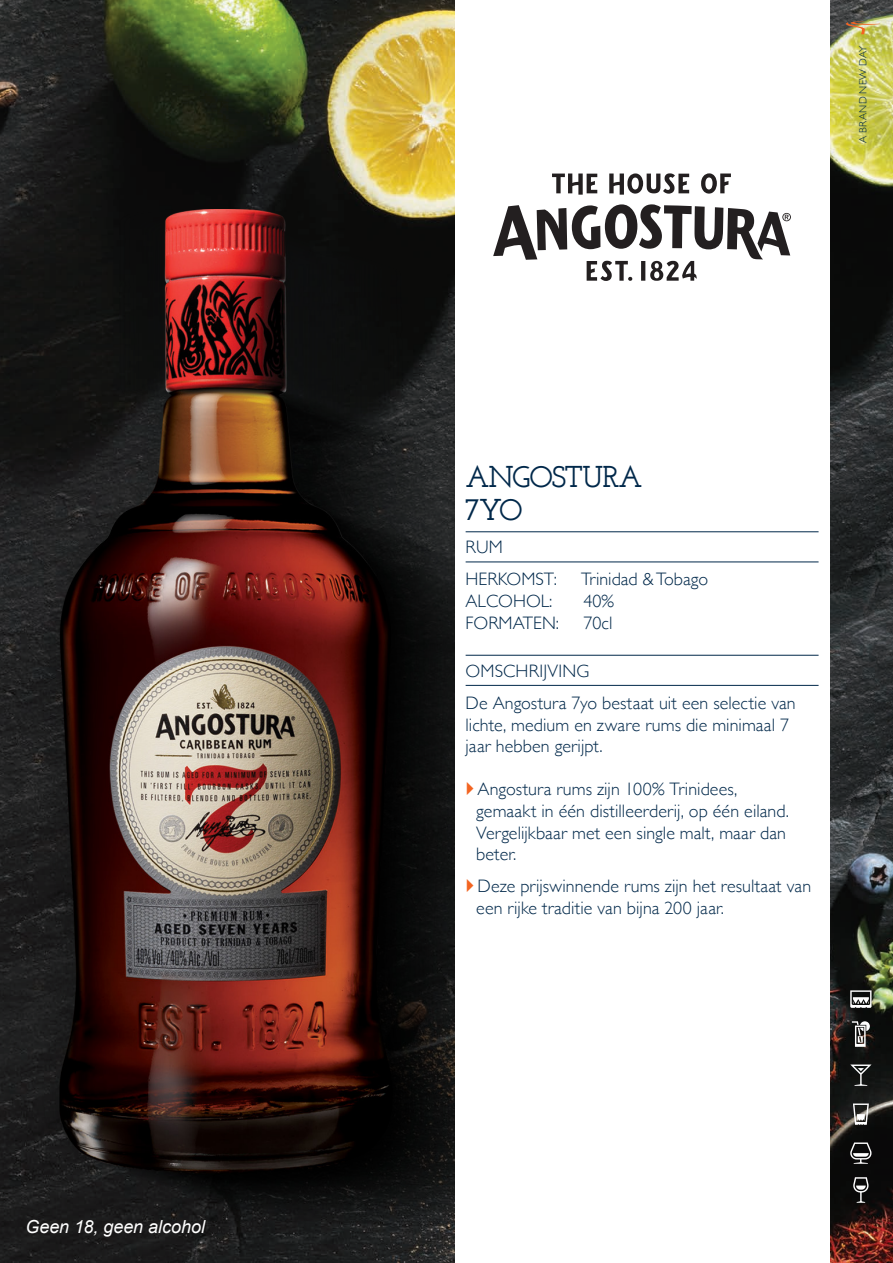
<style>
.page{position:relative;width:893px;height:1263px;background:#fff}
.page>*{position:absolute;margin:0;border:0;box-sizing:border-box;transform-origin:0 0}
.TITEL__merknaam{font:600 30px "Josefin Slab";letter-spacing:-.04em;color:#00284a}
.Titel_lijn-boven_ond{font:300 18px/21.6px "Gill Sans";letter-spacing:.005em;color:#00284a}
.t1{font:italic 18px "Arial";letter-spacing:-.005em;color:#fff}
.t2{font:300 10.5px "Gill Sans";letter-spacing:.035em;color:#00284a}
.s1{font-size:31.5px}
</style>
<div class="page">
<img style="left:0;top:0;width:893px;height:1263px">
<img style="left:40px;top:209px;width:415px;height:1016px">
<div style="left:455px;top:0;width:374px;height:1263px;background:#fff"></div>
<svg style="left:552px;top:173px;width:45px;height:22px"></svg>
<svg style="left:609px;top:173px;width:80px;height:22px"></svg>
<svg style="left:701px;top:173px;width:30px;height:21px"></svg>
<svg style="left:493px;top:204px;width:298px;height:77px"></svg>
<svg style="left:845px;top:21px;width:35px;height:13px"></svg>
<svg style="left:850px;top:990px;width:21px;height:18px"></svg>
<svg style="left:852px;top:1021px;width:18px;height:26px"></svg>
<svg style="left:850px;top:1064px;width:21px;height:22px"></svg>
<svg style="left:853px;top:1103px;width:16px;height:22px"></svg>
<svg style="left:850px;top:1142px;width:21px;height:22px"></svg>
<svg style="left:853px;top:1177px;width:15px;height:26px"></svg>
<hr style="left:466px;top:531px;width:353px;height:1px;background:#00284a">
<hr style="left:466px;top:562px;width:353px;height:1px;background:#00284a">
<hr style="left:466px;top:655px;width:353px;height:1px;background:#00284a">
<hr style="left:466px;top:685px;width:353px;height:1px;background:#00284a">
<p class="t1" style="left:26px;top:1215px;width:181px">Geen 18, geen alcohol</p>
<p class="t2" style="left:855px;top:143px;width:99px;rotate:-90deg">A BRAND NEW DAY</p>
<p class="TITEL__merknaam" style="left:466px;top:459px;width:178px">ANGOSTURA</p>
<p class="TITEL__merknaam" style="left:466px;top:492px;width:59px"><span class="s1">7</span>YO</p>
<p class="Titel_lijn-boven_ond" style="left:466px;top:536px;width:39px">RUM</p>
<p class="Titel_lijn-boven_ond" style="left:466px;top:568px;width:93px">HERKOMST:</p>
<p class="Titel_lijn-boven_ond" style="left:581px;top:568px;width:128px">Trinidad &amp; Tobago</p>
<p class="Titel_lijn-boven_ond" style="left:466px;top:589px;width:88px">ALCOHOL:</p>
<p class="Titel_lijn-boven_ond" style="left:584px;top:589px;width:32px">40%</p>
<p class="Titel_lijn-boven_ond" style="left:466px;top:611px;width:95px">FORMATEN:</p>
<p class="Titel_lijn-boven_ond" style="left:584px;top:611px;width:30px">70cl</p>
<p class="Titel_lijn-boven_ond" style="left:466px;top:659px;width:125px">OMSCHRIJVING</p>
<p class="Titel_lijn-boven_ond" style="left:466px;top:691px;width:332px">De Angostura 7yo bestaat uit een selectie van lichte, medium en zware rums die minimaal 7 jaar hebben gerijpt.</p>
<p class="Titel_lijn-boven_ond" style="left:476px;top:778px;width:314px">Angostura rums zijn 100% Trinidees, gemaakt in één distilleerderij, op één eiland.<br>Vergelijkbaar met een single malt, maar dan beter.</p>
<p class="Titel_lijn-boven_ond" style="left:476px;top:875px;width:336px">Deze prijswinnende rums zijn het resultaat van een rijke traditie van bijna 200 jaar.</p>
</div>
